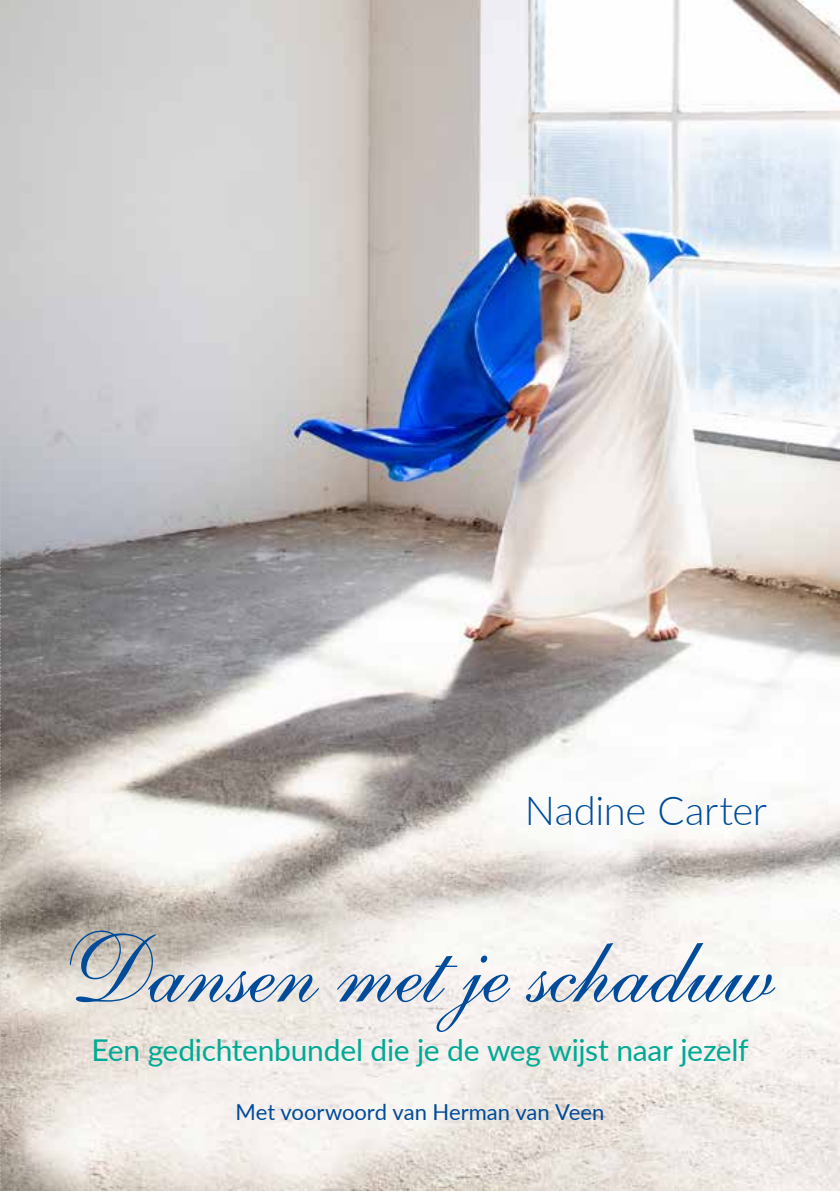
<style>
.page{position:relative;width:840px;height:1191px;background:#fff}
.page>*{position:absolute;margin:0;border:0;box-sizing:border-box;transform-origin:0 0}
.t1{font:96px "Shelley Allegro BT";letter-spacing:-.005em;color:#004b9a}
.t2{font:300 40px "Lato";letter-spacing:-.01em;color:#004b9a}
.t3{font:30px "Lato";letter-spacing:-.01em;color:#00aa94}
.t4{font:22px "Lato";letter-spacing:-.005em;color:#004b9a}
</style>
<div class="page">
<img style="left:1px;top:0;width:838px;height:1191px">
<svg style="left:0;top:0;width:1px;height:1191px"></svg>
<h2 class="t2" style="left:524px;top:795px;width:243px">Nadine Carter</h2>
<h1 class="t1" style="left:66px;top:930px;width:708px">Dansen met je schaduw</h1>
<p class="t3" style="left:91px;top:1039px;width:658px">Een gedichtenbundel die je de weg wijst naar jezelf</p>
<p class="t4" style="left:235px;top:1104px;width:370px">Met voorwoord van Herman van Veen</p>
</div>
